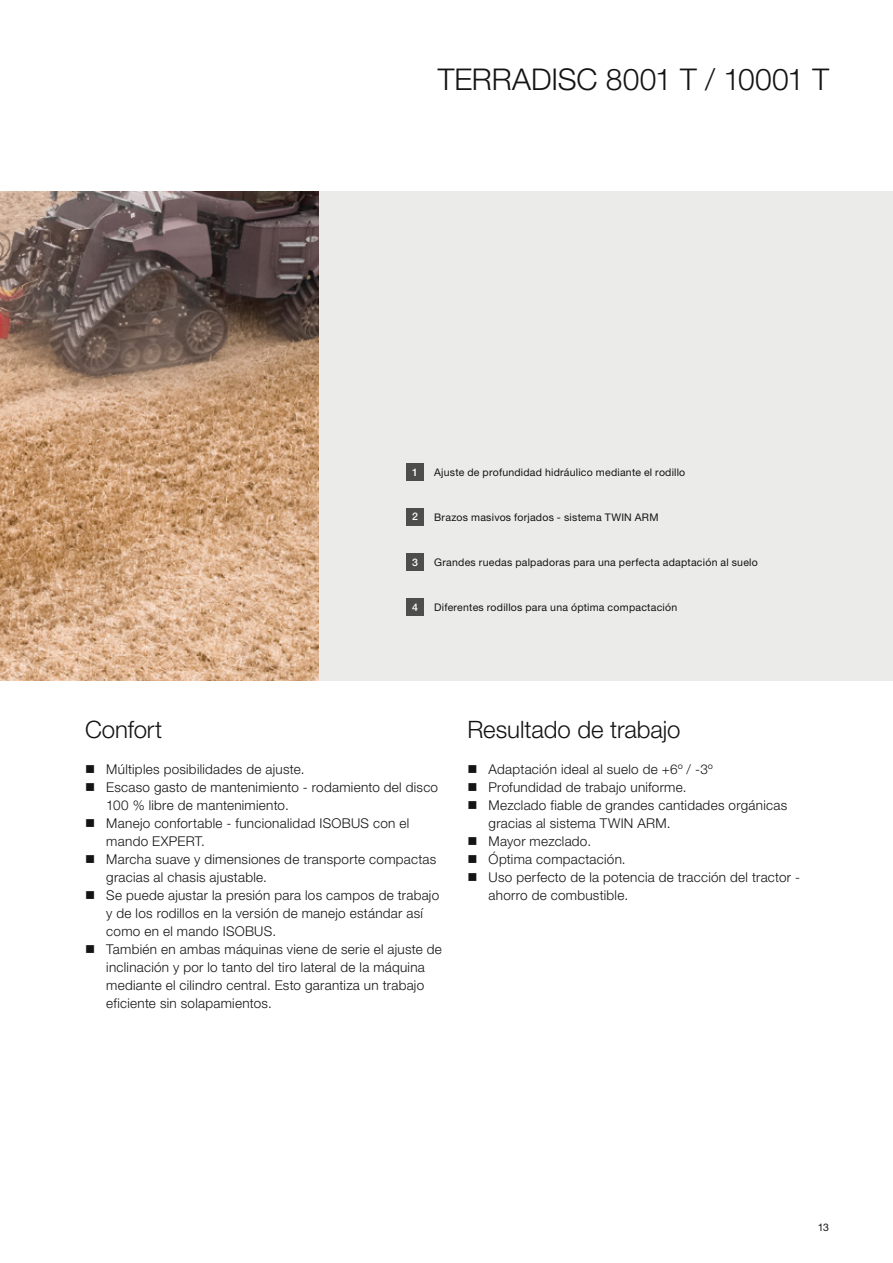
<style>
.page{position:relative;width:893px;height:1263px;background:#fff}
.page>*{position:absolute;margin:0;border:0;box-sizing:border-box;transform-origin:0 0}
.t1{font:300 30px "Helvetica Neue LTW1 G";letter-spacing:-.005em;color:#131413}
.t2{font:300 24px "Helvetica Neue LTW1 G";letter-spacing:-.005em;color:#131413}
.t3{font:300 13.5px/18px "Helvetica Neue LTW1 G";letter-spacing:.02em;color:#131413}
.t4{font:10.5px "Helvetica Neue LTW1 G";letter-spacing:.025em;color:#131413}
.t5{font:500 10.5px "Helvetica Neue LTW1 G";color:#fff}
</style>
<div class="page">
<div style="left:0;top:191px;width:893px;height:489px;background:#ebebea"></div>
<img style="left:0;top:191px;width:319px;height:489px">
<div style="left:406px;top:464px;width:17px;height:17px;background:#4d4d4c"></div>
<div style="left:406px;top:508px;width:17px;height:17px;background:#4d4d4c"></div>
<div style="left:406px;top:554px;width:17px;height:17px;background:#4d4d4c"></div>
<div style="left:406px;top:598px;width:17px;height:17px;background:#4d4d4c"></div>
<h1 class="t1" style="left:438px;top:61px;width:393px">TERRADISC 8001 T / 10001 T</h1>
<p class="t5" style="left:412px;top:466px;width:7px">1</p>
<p class="t5" style="left:412px;top:510px;width:7px">2</p>
<p class="t5" style="left:412px;top:556px;width:7px">3</p>
<p class="t5" style="left:412px;top:600px;width:7px">4</p>
<p class="t4" style="left:434px;top:465px;width:253px">Ajuste de profundidad hidráulico mediante el rodillo</p>
<p class="t4" style="left:434px;top:510px;width:226px">Brazos masivos forjados - sistema TWIN ARM</p>
<p class="t4" style="left:434px;top:555px;width:325px">Grandes ruedas palpadoras para una perfecta adaptación al suelo</p>
<p class="t4" style="left:434px;top:600px;width:245px">Diferentes rodillos para una óptima compactación</p>
<h2 class="t2" style="left:85px;top:715px;width:79px">Confort</h2>
<p class="t3" style="left:85px;top:760px;width:221px">■ Múltiples posibilidades de ajuste.</p>
<p class="t3" style="left:106px;top:778px;width:333px;text-indent:-21px">■ Escaso gasto de mantenimiento - rodamiento del disco<br>100 % libre de mantenimiento.</p>
<p class="t3" style="left:106px;top:814px;width:305px;text-indent:-21px">■ Manejo confortable - funcionalidad ISOBUS con el mando EXPERT.</p>
<p class="t3" style="left:106px;top:850px;width:332px;text-indent:-21px">■ Marcha suave y dimensiones de transporte compactas gracias al chasis ajustable.</p>
<p class="t3" style="left:106px;top:886px;width:334px;text-indent:-21px">■ Se puede ajustar la presión para los campos de trabajo y de los rodillos en la versión de manejo estándar así como en el mando ISOBUS.</p>
<p class="t3" style="left:106px;top:940px;width:337px;text-indent:-21px">■ También en ambas máquinas viene de serie el ajuste de inclinación y por lo tanto del tiro lateral de la máquina mediante el cilindro central. Esto garantiza un trabajo eficiente sin solapamientos.</p>
<h2 class="t2" style="left:467px;top:715px;width:215px">Resultado de trabajo</h2>
<p class="t3" style="left:467px;top:760px;width:247px">■ Adaptación ideal al suelo de +6º / -3º</p>
<p class="t3" style="left:467px;top:778px;width:221px">■ Profundidad de trabajo uniforme.</p>
<p class="t3" style="left:489px;top:796px;width:300px;text-indent:-21px">■ Mezclado fiable de grandes cantidades orgánicas gracias al sistema TWIN ARM.</p>
<p class="t3" style="left:467px;top:832px;width:125px">■ Mayor mezclado.</p>
<p class="t3" style="left:467px;top:850px;width:160px">■ Óptima compactación.</p>
<p class="t3" style="left:489px;top:868px;width:313px;text-indent:-21px">■ Uso perfecto de la potencia de tracción del tractor - ahorro de combustible.</p>
<p class="t4" style="left:818px;top:1220px;width:13px">13</p>
</div>
